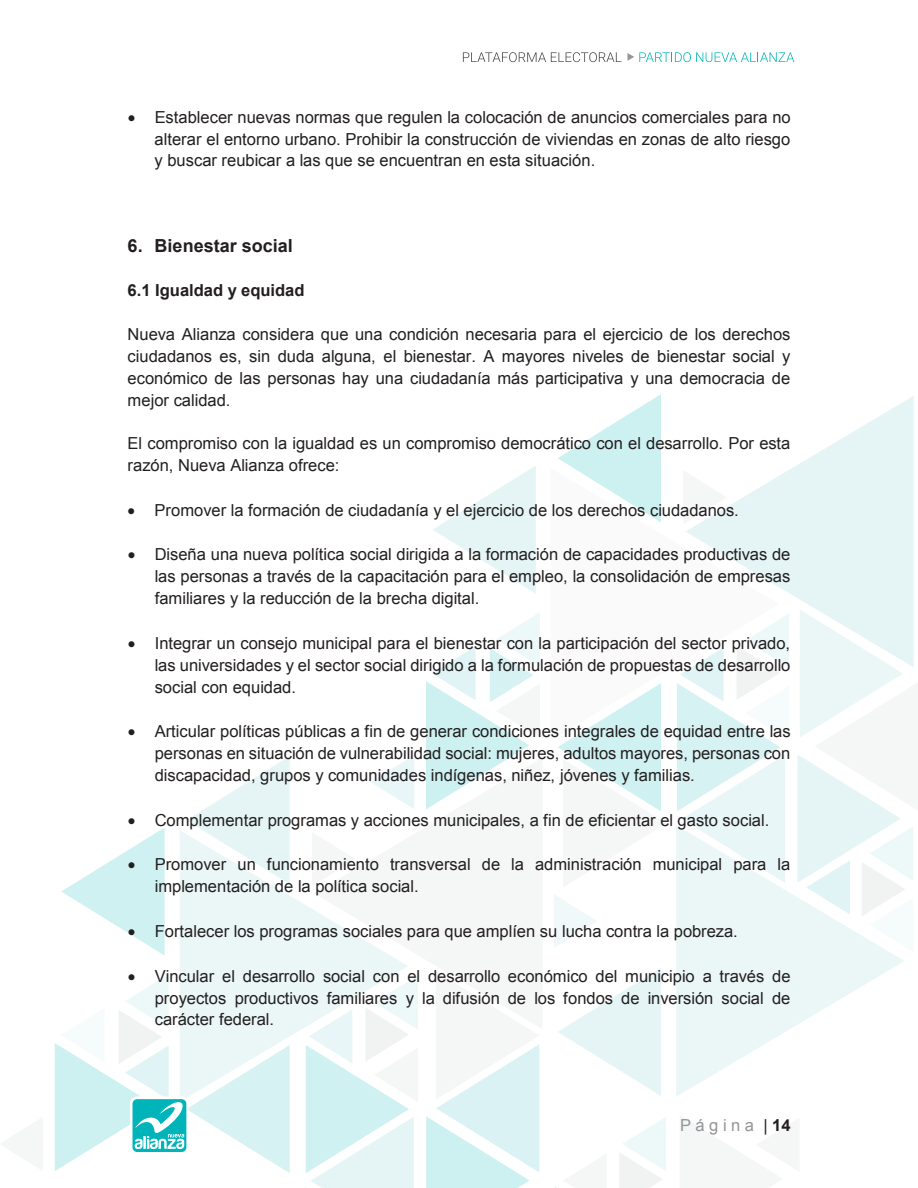
<style>
.page{position:relative;width:918px;height:1188px;background:#fff}
.page>*{position:absolute;margin:0;border:0;box-sizing:border-box;transform-origin:0 0}
.t1{font:700 18px "Arial";color:#231f20}
.t2{font:16.5px/21.9px "Arial";color:#231f20;text-align:justify}
.t3{font:700 16.5px "Arial";color:#231f20}
.t4{font:16.5px "Arial";letter-spacing:.27em;color:#939598}
.s1{color:#231f20}
.s2{font-weight:700;color:#231f20}
</style>
<div class="page">
<svg style="left:61px;top:827px;width:104px;height:129px"></svg>
<svg style="left:187px;top:756px;width:103px;height:74px"></svg>
<svg style="left:180px;top:830px;width:134px;height:206px;fill:#ebf7f7"></svg>
<svg style="left:314px;top:910px;width:93px;height:61px;fill:#ebf7f7"></svg>
<svg style="left:305px;top:971px;width:234px;height:217px"></svg>
<svg style="left:312px;top:832px;width:2px;height:54px"></svg>
<svg style="left:555px;top:1117px;width:111px;height:71px"></svg>
<svg style="left:554px;top:895px;width:43px;height:53px"></svg>
<svg style="left:558px;top:968px;width:103px;height:128px"></svg>
<svg style="left:558px;top:740px;width:103px;height:71px"></svg>
<svg style="left:433px;top:466px;width:103px;height:128px"></svg>
<svg style="left:558px;top:394px;width:103px;height:74px"></svg>
<svg style="left:676px;top:825px;width:228px;height:272px;fill:#ebf7f7"></svg>
<svg style="left:570px;top:468px;width:91px;height:272px"></svg>
<svg style="left:686px;top:396px;width:228px;height:213px;fill:#e5f5f6"></svg>
<svg style="left:371px;top:755px;width:43px;height:54px"></svg>
<svg style="left:797px;top:609px;width:117px;height:343px"></svg>
<svg style="left:677px;top:614px;width:112px;height:269px"></svg>
<svg style="left:426px;top:613px;width:114px;height:196px"></svg>
<svg style="left:686px;top:470px;width:41px;height:54px"></svg>
<svg style="left:55px;top:974px;width:235px;height:199px"></svg>
<svg style="left:463px;top:52px;width:158px;height:10px"></svg>
<svg style="left:627px;top:52px;width:167px;height:10px"></svg>
<p class="t2" style="left:155px;top:106px;width:638px;text-indent:-27px">• Establecer nuevas normas que regulen la colocación de anuncios comerciales para no alterar el entorno urbano. Prohibir la construcción de viviendas en zonas de alto riesgo y buscar reubicar a las que se encuentran en esta situación.</p>
<p class="t1" style="left:128px;top:234px;width:167px">6. Bienestar social</p>
<p class="t3" style="left:128px;top:280px;width:178px">6.1 Igualdad y equidad</p>
<p class="t2" style="left:128px;top:323px;width:664px">Nueva Alianza considera que una condición necesaria para el ejercicio de los derechos ciudadanos es, sin duda alguna, el bienestar. A mayores niveles de bienestar social y económico de las personas hay una ciudadanía más participativa y una democracia de mejor calidad.</p>
<p class="t2" style="left:128px;top:433px;width:664px">El compromiso con la igualdad es un compromiso democrático con el desarrollo. Por esta razón, Nueva Alianza ofrece:</p>
<p class="t2" style="left:128px;top:499px;width:613px">• Promover la formación de ciudadanía y el ejercicio de los derechos ciudadanos.</p>
<p class="t2" style="left:155px;top:544px;width:637px;text-indent:-27px">• Diseña una nueva política social dirigida a la formación de capacidades productivas de las personas a través de la capacitación para el empleo, la consolidación de empresas familiares y la reducción de la brecha digital.</p>
<p class="t2" style="left:155px;top:632px;width:637px;text-indent:-27px">• Integrar un consejo municipal para el bienestar con la participación del sector privado, las universidades y el sector social dirigido a la formulación de propuestas de desarrollo social con equidad.</p>
<p class="t2" style="left:155px;top:721px;width:638px;text-indent:-27px">• Articular políticas públicas a fin de generar condiciones integrales de equidad entre las personas en situación de vulnerabilidad social: mujeres, adultos mayores, personas con discapacidad, grupos y comunidades indígenas, niñez, jóvenes y familias.</p>
<p class="t2" style="left:128px;top:809px;width:643px">• Complementar programas y acciones municipales, a fin de eficientar el gasto social.</p>
<p class="t2" style="left:155px;top:854px;width:637px;text-indent:-27px">• Promover un funcionamiento transversal de la administración municipal para la implementación de la política social.</p>
<p class="t2" style="left:128px;top:920px;width:612px">• Fortalecer los programas sociales para que amplíen su lucha contra la pobreza.</p>
<p class="t2" style="left:155px;top:965px;width:637px;text-indent:-27px">• Vincular el desarrollo social con el desarrollo económico del municipio a través de proyectos productivos familiares y la difusión de los fondos de inversión social de carácter federal.</p>
<p class="t4" style="left:680px;top:1115px;width:112px">Página <span class="s1">|</span> <span class="s2">14</span></p>
</div>
